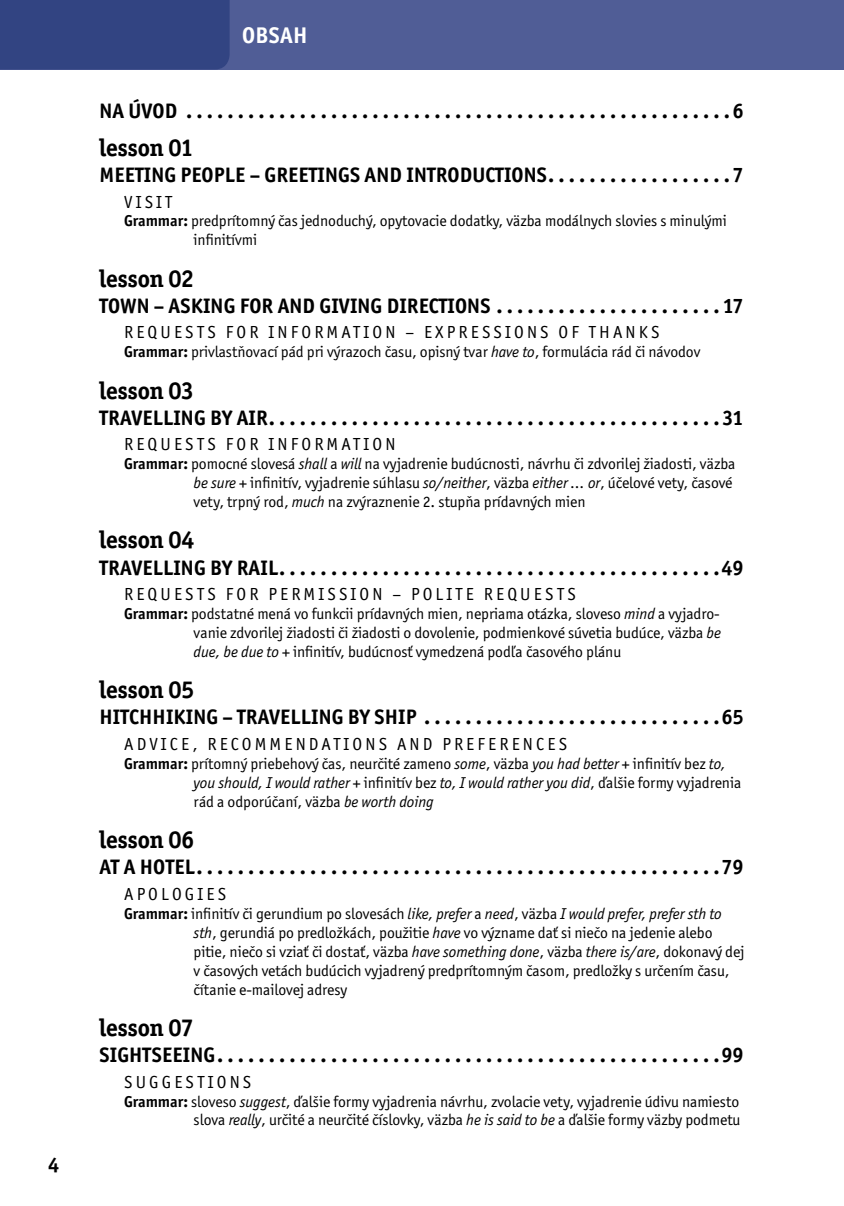
<style>
.page{position:relative;width:844px;height:1206px;background:#fff}
.page>*{position:absolute;margin:0;border:0;box-sizing:border-box;transform-origin:0 0}
._3_2_Obsah_-_Kapitol{font:700 24.5px "Officina Serif Itc TOT";letter-spacing:-.015em;color:#000}
.t1{font:700 22.75px "Officina Sans Itc TOT";letter-spacing:.015em;color:#fff}
._3_1_Obsah_-_Kapitol{font:700 21px "Officina Sans Itc TOT";letter-spacing:.01em;color:#000}
._2_6_Nadpis_barevný{font:700 21px "Officina Sans Itc TOT";color:#000}
._3_3_Obsah_-_Kapitol{font:17.5px "Officina Sans Itc TOT";letter-spacing:.18em;color:#000}
._3_4_Obsah_-_gramati{font:15.75px/18.9px "Officina Sans Itc TOT";letter-spacing:-.005em;color:#000}
.s1{font-weight:700}
.s2{font-style:italic}
</style>
<div class="page">
<div style="left:0;top:0;width:843px;height:69px;background:#505d96"></div>
<div style="left:0;top:0;width:229px;height:69px;background:#324482"></div>
<p class="_2_6_Nadpis_barevný" style="left:48px;top:1151px;width:13px">4</p>
<p class="t1" style="left:242px;top:21px;width:67px">OBSAH</p>
<p class="_3_1_Obsah_-_Kapitol" style="left:99px;top:98px;width:645px">NA ÚVOD . . . . . . . . . . . . . . . . . . . . . . . . . . . . . . . . . . . . . . . . . . . . . . . . . . . . 6</p>
<p class="_3_2_Obsah_-_Kapitol" style="left:99px;top:132px;width:96px">lesson 01</p>
<p class="_3_1_Obsah_-_Kapitol" style="left:99px;top:162px;width:645px">MEETING PEOPLE – GREETINGS AND INTRODUCTIONS . . . . . . . . . . . . . . . . . 7</p>
<p class="_3_3_Obsah_-_Kapitol" style="left:124px;top:191px;width:50px">VISIT</p>
<p class="_3_4_Obsah_-_gramati" style="left:193px;top:212px;width:534px;text-indent:-69px"><span class="s1">Grammar:</span> predprítomný čas jednoduchý, opytovacie dodatky, väzba modálnych slovies s minulými infinitívmi</p>
<p class="_3_2_Obsah_-_Kapitol" style="left:99px;top:263px;width:96px">lesson 02</p>
<p class="_3_1_Obsah_-_Kapitol" style="left:99px;top:292px;width:645px">TOWN – ASKING FOR AND GIVING DIRECTIONS . . . . . . . . . . . . . . . . . . . . . 17</p>
<p class="_3_3_Obsah_-_Kapitol" style="left:124px;top:322px;width:536px">REQUESTS FOR INFORMATION – EXPRESSIONS OF THANKS</p>
<p class="_3_4_Obsah_-_gramati" style="left:124px;top:343px;width:577px"><span class="s1">Grammar:</span> privlastňovací pád pri výrazoch času, opisný tvar <span class="s2">have to</span>, formulácia rád či návodov</p>
<p class="_3_2_Obsah_-_Kapitol" style="left:99px;top:375px;width:96px">lesson 03</p>
<p class="_3_1_Obsah_-_Kapitol" style="left:99px;top:404px;width:645px">TRAVELLING BY AIR . . . . . . . . . . . . . . . . . . . . . . . . . . . . . . . . . . . . . . . . . . . 31</p>
<p class="_3_3_Obsah_-_Kapitol" style="left:124px;top:434px;width:273px">REQUESTS FOR INFORMATION</p>
<p class="_3_4_Obsah_-_gramati" style="left:193px;top:455px;width:543px;text-indent:-69px"><span class="s1">Grammar:</span> pomocné slovesá <span class="s2">shall</span> a <span class="s2">will</span> na vyjadrenie budúcnosti, návrhu či zdvorilej žiadosti, väzba <span class="s2">be sure</span> + infinitív, vyjadrenie súhlasu <span class="s2">so/neither</span>, väzba <span class="s2">either … or</span>, účelové vety, časové vety, trpný rod, <span class="s2">much</span> na zvýraznenie 2. stupňa prídavných mien</p>
<p class="_3_2_Obsah_-_Kapitol" style="left:99px;top:525px;width:97px">lesson 04</p>
<p class="_3_1_Obsah_-_Kapitol" style="left:99px;top:554px;width:645px">TRAVELLING BY RAIL . . . . . . . . . . . . . . . . . . . . . . . . . . . . . . . . . . . . . . . . . . 49</p>
<p class="_3_3_Obsah_-_Kapitol" style="left:124px;top:584px;width:453px">REQUESTS FOR PERMISSION – POLITE REQUESTS</p>
<p class="_3_4_Obsah_-_gramati" style="left:193px;top:604px;width:529px;text-align:justify;text-indent:-69px"><span class="s1">Grammar:</span> podstatné mená vo funkcii prídavných mien, nepriama otázka, sloveso <span class="s2">mind</span> a vyjadro&shy;vanie zdvorilej žiadosti či žiadosti o dovolenie, podmienkové súvetia budúce, väzba <span class="s2">be due, be due to</span> + infinitív, budúcnosť vymedzená podľa časového plánu</p>
<p class="_3_2_Obsah_-_Kapitol" style="left:99px;top:674px;width:96px">lesson 05</p>
<p class="_3_1_Obsah_-_Kapitol" style="left:99px;top:704px;width:645px">HITCHHIKING – TRAVELLING BY SHIP . . . . . . . . . . . . . . . . . . . . . . . . . . . . 65</p>
<p class="_3_3_Obsah_-_Kapitol" style="left:124px;top:734px;width:444px">ADVICE, RECOMMENDATIONS AND PREFERENCES</p>
<p class="_3_4_Obsah_-_gramati" style="left:193px;top:754px;width:549px;text-indent:-69px"><span class="s1">Grammar:</span> prítomný priebehový čas, neurčité zameno <span class="s2">some</span>, väzba <span class="s2">you had better</span> + infinitív bez <span class="s2">to, you should, I would rather</span> + infinitív bez <span class="s2">to, I would rather you did</span>, ďalšie formy vyjadrenia rád a odporúčaní, väzba <span class="s2">be worth doing</span></p>
<p class="_3_2_Obsah_-_Kapitol" style="left:99px;top:824px;width:97px">lesson 06</p>
<p class="_3_1_Obsah_-_Kapitol" style="left:99px;top:854px;width:645px">AT A HOTEL . . . . . . . . . . . . . . . . . . . . . . . . . . . . . . . . . . . . . . . . . . . . . . . . . . 79</p>
<p class="_3_3_Obsah_-_Kapitol" style="left:124px;top:884px;width:104px">APOLOGIES</p>
<p class="_3_4_Obsah_-_gramati" style="left:193px;top:904px;width:552px;text-indent:-69px"><span class="s1">Grammar:</span> infinitív či gerundium po slovesách <span class="s2">like, prefer</span> a <span class="s2">need</span>, väzba <span class="s2">I would prefer, prefer sth to sth</span>, gerundiá po predložkách, použitie <span class="s2">have</span> vo význame dať si niečo na jedenie alebo pitie, niečo si vziať či dostať, väzba <span class="s2">have something done</span>, väzba <span class="s2">there is/are</span>, dokonavý dej v časových vetách budúcich vyjadrený predprítomným časom, predložky s určením času, čítanie e-mailovej adresy</p>
<p class="_3_2_Obsah_-_Kapitol" style="left:99px;top:1012px;width:96px">lesson 07</p>
<p class="_3_1_Obsah_-_Kapitol" style="left:99px;top:1041px;width:645px">SIGHTSEEING . . . . . . . . . . . . . . . . . . . . . . . . . . . . . . . . . . . . . . . . . . . . . . . . 99</p>
<p class="_3_3_Obsah_-_Kapitol" style="left:124px;top:1071px;width:129px">SUGGESTIONS</p>
<p class="_3_4_Obsah_-_gramati" style="left:124px;top:1091px;width:617px;text-align:right"><span class="s1">Grammar:</span> sloveso <span class="s2">suggest</span>, ďalšie formy vyjadrenia návrhu, zvolacie vety, vyjadrenie údivu namiesto slova <span class="s2">really</span>, určité a neurčité číslovky, väzba <span class="s2">he is said to be</span> a ďalšie formy väzby podmetu</p>
</div>
